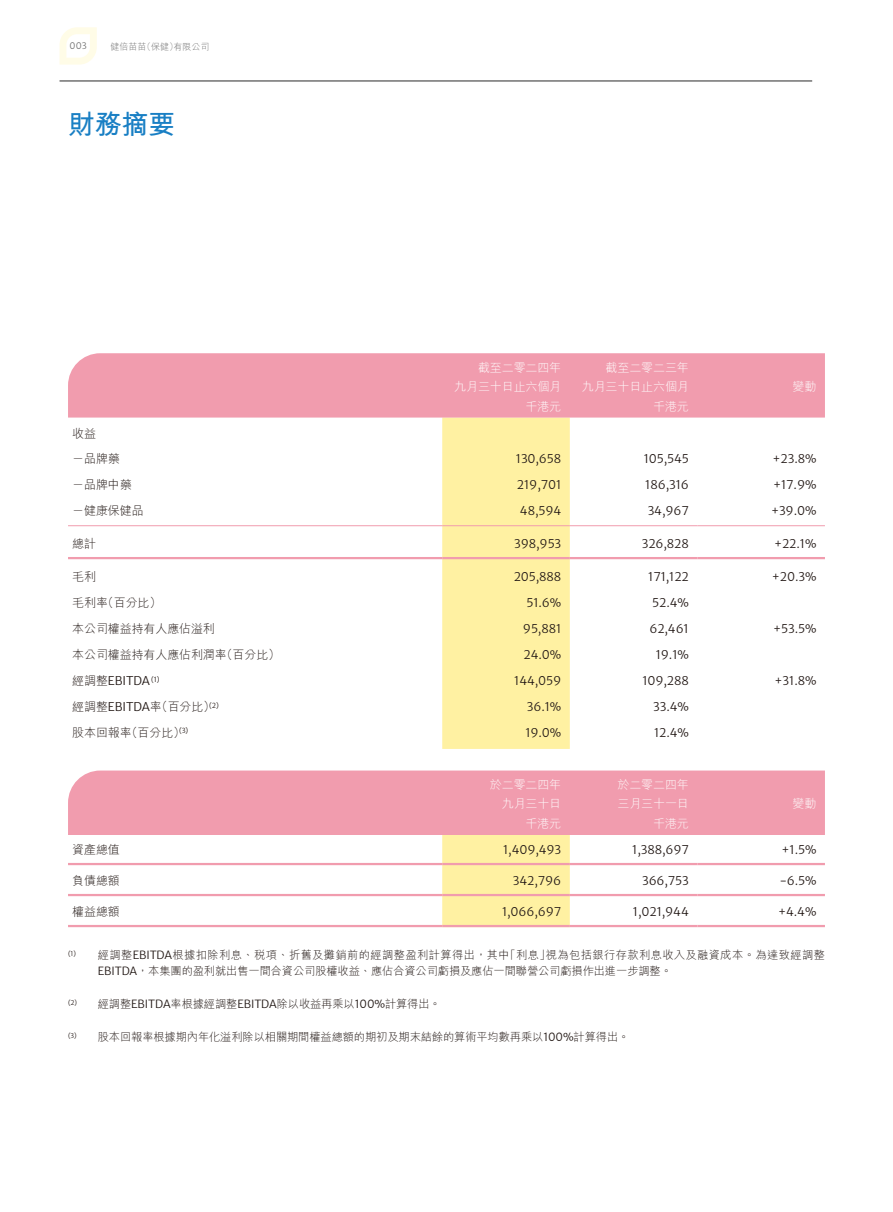
<style>
.page{position:relative;width:893px;height:1212px;background:#fff}
.page>*{position:absolute;margin:0;border:0;box-sizing:border-box;transform-origin:0 0}
.t1{font:27px "M Hei HK Bold E Ten B5 H";color:#197fc4}
.t2{font:300 12px "Merriweather Sans";letter-spacing:-.01em;color:#231916}
.t3{font:12px/26px "M Hei HK Light E Ten B5 H";letter-spacing:-.01em;color:#231916}
.t4{font:12px/19.5px "M Hei HK Light E Ten B5 H";letter-spacing:-.01em;color:#fff;text-align:right}
.t5{font:11.25px/16.5px "M Hei HK Light E Ten B5 H";letter-spacing:.035em;color:#231916}
.t6{font:11.25px "M Hei HK Light E Ten B5 H";letter-spacing:-.01em;color:#231916}
.t7{font:9px "M Hei HK Light E Ten B5 H";color:#717171}
.t8{font:300 9px "Merriweather Sans";color:#717171}
.s1{font-family:"M Hei HK Light E Ten B5 H";font-weight:400}
.s2{font-family:"Merriweather Sans";font-weight:300}
</style>
<div class="page">
<hr style="left:60px;top:80px;width:752px;height:2px;background:#717171">
<svg style="left:60px;top:27px;width:37px;height:38px"></svg>
<div style="left:442px;top:418px;width:128px;height:331px;background:#fff1a2"></div>
<div style="left:68px;top:353px;width:757px;height:65px;background:#f19cae"></div>
<hr style="left:68px;top:525px;width:374px;height:1px;background:#f19cae">
<hr style="left:442px;top:525px;width:128px;height:1px;background:#f19cae">
<hr style="left:570px;top:525px;width:127px;height:1px;background:#f19cae">
<hr style="left:697px;top:525px;width:128px;height:1px;background:#f19cae">
<hr style="left:68px;top:557px;width:374px;height:2px;background:#f19cae">
<hr style="left:442px;top:557px;width:128px;height:2px;background:#f19cae">
<hr style="left:570px;top:557px;width:127px;height:2px;background:#f19cae">
<hr style="left:697px;top:557px;width:128px;height:2px;background:#f19cae">
<div style="left:442px;top:835px;width:128px;height:90px;background:#fff1a2"></div>
<div style="left:68px;top:770px;width:757px;height:65px;background:#f19cae"></div>
<hr style="left:68px;top:863px;width:374px;height:2px;background:#f19cae">
<hr style="left:442px;top:863px;width:128px;height:2px;background:#f19cae">
<hr style="left:570px;top:863px;width:127px;height:2px;background:#f19cae">
<hr style="left:697px;top:863px;width:128px;height:2px;background:#f19cae">
<hr style="left:68px;top:894px;width:374px;height:2px;background:#f19cae">
<hr style="left:442px;top:894px;width:128px;height:2px;background:#f19cae">
<hr style="left:570px;top:894px;width:127px;height:2px;background:#f19cae">
<hr style="left:697px;top:894px;width:128px;height:2px;background:#f19cae">
<hr style="left:68px;top:925px;width:374px;height:2px;background:#f19cae">
<hr style="left:442px;top:925px;width:128px;height:2px;background:#f19cae">
<hr style="left:570px;top:925px;width:127px;height:2px;background:#f19cae">
<hr style="left:697px;top:925px;width:128px;height:2px;background:#f19cae">
<p class="t8" style="left:70px;top:40px;width:19px">003</p>
<p class="t7" style="left:111px;top:43px;width:101px">健倍苗苗（保健）有限公司</p>
<h1 class="t1" style="left:68px;top:114px;width:109px">財務摘要</h1>
<p class="t3" style="left:72px;top:422px;width:49px">收益<br>－品牌藥</p>
<p class="t4" style="left:454px;top:359px;width:109px">截至二零二四年<br>九月三十日止六個月</p>
<p class="t4" style="left:582px;top:359px;width:109px">截至二零二三年<br>九月三十日止六個月</p>
<p class="t4" style="left:525px;top:398px;width:37px">千港元</p>
<p class="t4" style="left:653px;top:398px;width:37px">千港元</p>
<p class="t4" style="left:792px;top:379px;width:25px">變動</p>
<p class="t2" style="left:516px;top:452px;width:47px">130,658</p>
<p class="t2" style="left:644px;top:452px;width:47px">105,545</p>
<p class="t2" style="left:772px;top:452px;width:45px">+23.8%</p>
<p class="t3" style="left:72px;top:473px;width:61px">－品牌中藥</p>
<p class="t2" style="left:517px;top:477px;width:46px">219,701</p>
<p class="t2" style="left:645px;top:477px;width:45px">186,316</p>
<p class="t2" style="left:773px;top:477px;width:45px">+17.9%</p>
<p class="t3" style="left:72px;top:499px;width:73px">－健康保健品</p>
<p class="t2" style="left:520px;top:503px;width:43px">48,594</p>
<p class="t2" style="left:648px;top:503px;width:43px">34,967</p>
<p class="t2" style="left:771px;top:503px;width:47px">+39.0%</p>
<p class="t3" style="left:72px;top:532px;width:25px">總計</p>
<p class="t2" style="left:514px;top:536px;width:48px">398,953</p>
<p class="t2" style="left:642px;top:536px;width:49px">326,828</p>
<p class="t2" style="left:774px;top:536px;width:44px">+22.1%</p>
<p class="t3" style="left:72px;top:566px;width:25px">毛利</p>
<p class="t2" style="left:514px;top:570px;width:49px">205,888</p>
<p class="t2" style="left:648px;top:570px;width:42px">171,122</p>
<p class="t2" style="left:772px;top:570px;width:46px">+20.3%</p>
<p class="t3" style="left:72px;top:591px;width:91px">毛利率（百分比）</p>
<p class="t2" style="left:526px;top:595px;width:36px">51.6%</p>
<p class="t2" style="left:652px;top:595px;width:38px">52.4%</p>
<p class="t3" style="left:72px;top:617px;width:144px">本公司權益持有人應佔溢利</p>
<p class="t2" style="left:523px;top:621px;width:40px">95,881</p>
<p class="t2" style="left:649px;top:621px;width:41px">62,461</p>
<p class="t2" style="left:773px;top:621px;width:45px">+53.5%</p>
<p class="t3" style="left:72px;top:643px;width:209px">本公司權益持有人應佔利潤率（百分比）</p>
<p class="t2" style="left:524px;top:647px;width:39px">24.0%</p>
<p class="t2" style="left:656px;top:647px;width:35px">19.1%</p>
<p class="t2" style="left:72px;top:673px;width:89px"><span class="s1">經調整</span>EBITDA <sup>(1)</sup></p>
<p class="t2" style="left:514px;top:673px;width:49px">144,059</p>
<p class="t2" style="left:642px;top:673px;width:48px">109,288</p>
<p class="t2" style="left:775px;top:673px;width:43px">+31.8%</p>
<p class="t3" style="left:72px;top:695px;width:148px">經調整<span class="s2">EBITDA</span>率（百分比）<sup>(2)</sup></p>
<p class="t2" style="left:527px;top:699px;width:36px">36.1%</p>
<p class="t2" style="left:653px;top:699px;width:37px">33.4%</p>
<p class="t3" style="left:72px;top:721px;width:118px">股本回報率（百分比）<sup>(3)</sup></p>
<p class="t2" style="left:525px;top:725px;width:37px">19.0%</p>
<p class="t2" style="left:654px;top:725px;width:36px">12.4%</p>
<p class="t4" style="left:490px;top:776px;width:73px">於二零二四年九月三十日</p>
<p class="t4" style="left:617px;top:776px;width:73px;text-align:left">於二零二四年三月三十一日</p>
<p class="t4" style="left:525px;top:815px;width:37px">千港元</p>
<p class="t4" style="left:653px;top:815px;width:37px">千港元</p>
<p class="t4" style="left:792px;top:795px;width:25px">變動</p>
<p class="t3" style="left:72px;top:838px;width:49px">資產總值</p>
<p class="t2" style="left:503px;top:842px;width:60px">1,409,493</p>
<p class="t2" style="left:632px;top:842px;width:58px">1,388,697</p>
<p class="t2" style="left:781px;top:842px;width:36px">+1.5%</p>
<p class="t3" style="left:72px;top:869px;width:49px">負債總額</p>
<p class="t2" style="left:513px;top:873px;width:50px">342,796</p>
<p class="t2" style="left:642px;top:873px;width:48px">366,753</p>
<p class="t2" style="left:780px;top:873px;width:38px">-6.5%</p>
<p class="t3" style="left:72px;top:900px;width:49px">權益總額</p>
<p class="t2" style="left:502px;top:904px;width:61px">1,066,697</p>
<p class="t2" style="left:633px;top:904px;width:57px">1,021,944</p>
<p class="t2" style="left:778px;top:904px;width:40px">+4.4%</p>
<p class="t5" style="left:98px;top:948px;width:729px;text-indent:-30px"><sup>(1)</sup> 經調整<span class="s2">EBITDA</span>根據扣除利息、稅項、折舊及攤銷前的經調整盈利計算得出，其中「利息」視為包括銀行存款利息收入及融資成本。為達致經調整<br><span class="s2">EBITDA</span>，本集團的盈利就出售一間合資公司股權收益、應佔合資公司虧損及應佔一間聯營公司虧損作出進一步調整。</p>
<p class="t6" style="left:68px;top:1000px;width:374px"><sup>(2)</sup> 經調整<span class="s2">EBITDA</span>率根據經調整<span class="s2">EBITDA</span>除以收益再乘以<span class="s2">100%</span>計算得出。</p>
<p class="t6" style="left:68px;top:1033px;width:563px"><sup>(3)</sup> 股本回報率根據期內年化溢利除以相關期間權益總額的期初及期末結餘的算術平均數再乘以<span class="s2">100%</span>計算得出。</p>
</div>
